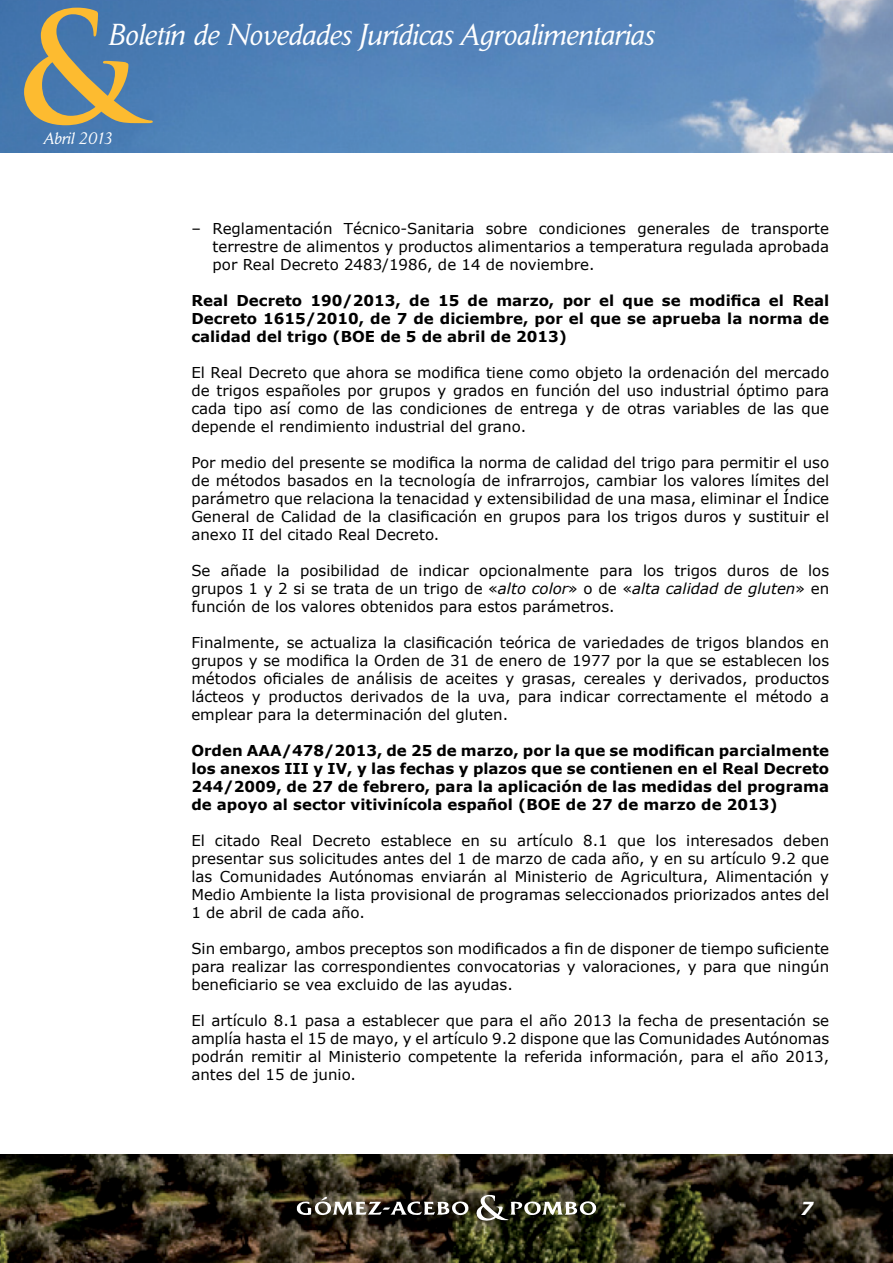
<style>
.page{position:relative;width:893px;height:1263px;background:#fff}
.page>*{position:absolute;margin:0;border:0;box-sizing:border-box;transform-origin:0 0}
.t1{font:700 150px "Trajan Pro";color:#fdbb30}
.t2{font:italic 30px "Daily News BQ";color:#fff}
.t3{font:italic 700 18px "Verdana";color:#fff}
.t4{font:italic 16.5px "Daily News BQ";color:#fff}
.t5{font:15px/18px "Verdana";color:#000;text-align:justify}
.t6{font:700 15px/18px "Verdana";color:#000;text-align:justify}
.s1{font-style:italic}
</style>
<div class="page">
<img style="left:0;top:1154px;width:893px;height:109px">
<img style="left:0;top:0;width:893px;height:152px">
<img style="left:297px;top:1195px;width:299px;height:26px">
<h1 class="t1" style="left:15px;top:-25px;width:126px">&amp;</h1>
<h2 class="t2" style="left:108px;top:17px;width:547px">Boletín de Novedades Jurídicas Agroalimentarias</h2>
<p class="t4" style="left:44px;top:129px;width:71px">Abril 2013</p>
<p class="t5" style="left:213px;top:219px;width:618px;text-indent:-21px">‒ Reglamentación Técnico-Sanitaria sobre condiciones generales de transporte terrestre de alimentos y productos alimentarios a temperatura regulada aprobada por Real Decreto 2483/1986, de 14 de noviembre.</p>
<p class="t6" style="left:191px;top:291px;width:639px">Real Decreto 190/2013, de 15 de marzo, por el que se modifica el Real Decreto 1615/2010, de 7 de diciembre, por el que se aprueba la norma de calidad del trigo (BOE de 5 de abril de 2013)</p>
<p class="t5" style="left:191px;top:363px;width:639px">El Real Decreto que ahora se modifica tiene como objeto la ordenación del mercado de trigos españoles por grupos y grados en función del uso industrial óptimo para cada tipo así como de las condiciones de entrega y de otras variables de las que depende el rendimiento industrial del grano.</p>
<p class="t5" style="left:191px;top:453px;width:639px">Por medio del presente se modifica la norma de calidad del trigo para permitir el uso de métodos basados en la tecnología de infrarrojos, cambiar los valores límites del parámetro que relaciona la tenacidad y extensibilidad de una masa, eliminar el Índice General de Calidad de la clasificación en grupos para los trigos duros y sustituir el anexo II del citado Real Decreto.</p>
<p class="t5" style="left:191px;top:561px;width:639px">Se añade la posibilidad de indicar opcionalmente para los trigos duros de los grupos 1 y 2 si se trata de un trigo de «<span class="s1">alto color</span>» o de «<span class="s1">alta calidad de gluten</span>» en función de los valores obtenidos para estos parámetros.</p>
<p class="t5" style="left:191px;top:633px;width:639px">Finalmente, se actualiza la clasificación teórica de variedades de trigos blandos en grupos y se modifica la Orden de 31 de enero de 1977 por la que se establecen los métodos oficiales de análisis de aceites y grasas, cereales y derivados, productos lácteos y productos derivados de la uva, para indicar correctamente el método a emplear para la determinación del gluten.</p>
<p class="t6" style="left:191px;top:741px;width:639px">Orden AAA/478/2013, de 25 de marzo, por la que se modifican parcialmente los anexos III y IV, y las fechas y plazos que se contienen en el Real Decreto 244/2009, de 27 de febrero, para la aplicación de las medidas del programa de apoyo al sector vitivinícola español (BOE de 27 de marzo de 2013)</p>
<p class="t5" style="left:191px;top:831px;width:639px">El citado Real Decreto establece en su artículo 8.1 que los interesados deben presentar sus solicitudes antes del 1 de marzo de cada año, y en su artículo 9.2 que las Comunidades Autónomas enviarán al Ministerio de Agricultura, Alimentación y Medio Ambiente la lista provisional de programas seleccionados priorizados antes del 1 de abril de cada año.</p>
<p class="t5" style="left:191px;top:939px;width:639px">Sin embargo, ambos preceptos son modificados a fin de disponer de tiempo suficiente para realizar las correspondientes convocatorias y valoraciones, y para que ningún beneficiario se vea excluido de las ayudas.</p>
<p class="t5" style="left:191px;top:1011px;width:639px">El artículo 8.1 pasa a establecer que para el año 2013 la fecha de presentación se amplía hasta el 15 de mayo, y el artículo 9.2 dispone que las Comunidades Autónomas podrán remitir al Ministerio competente la referida información, para el año 2013, antes del 15 de junio.</p>
<p class="t3" style="left:800px;top:1195px;width:14px">7</p>
</div>
